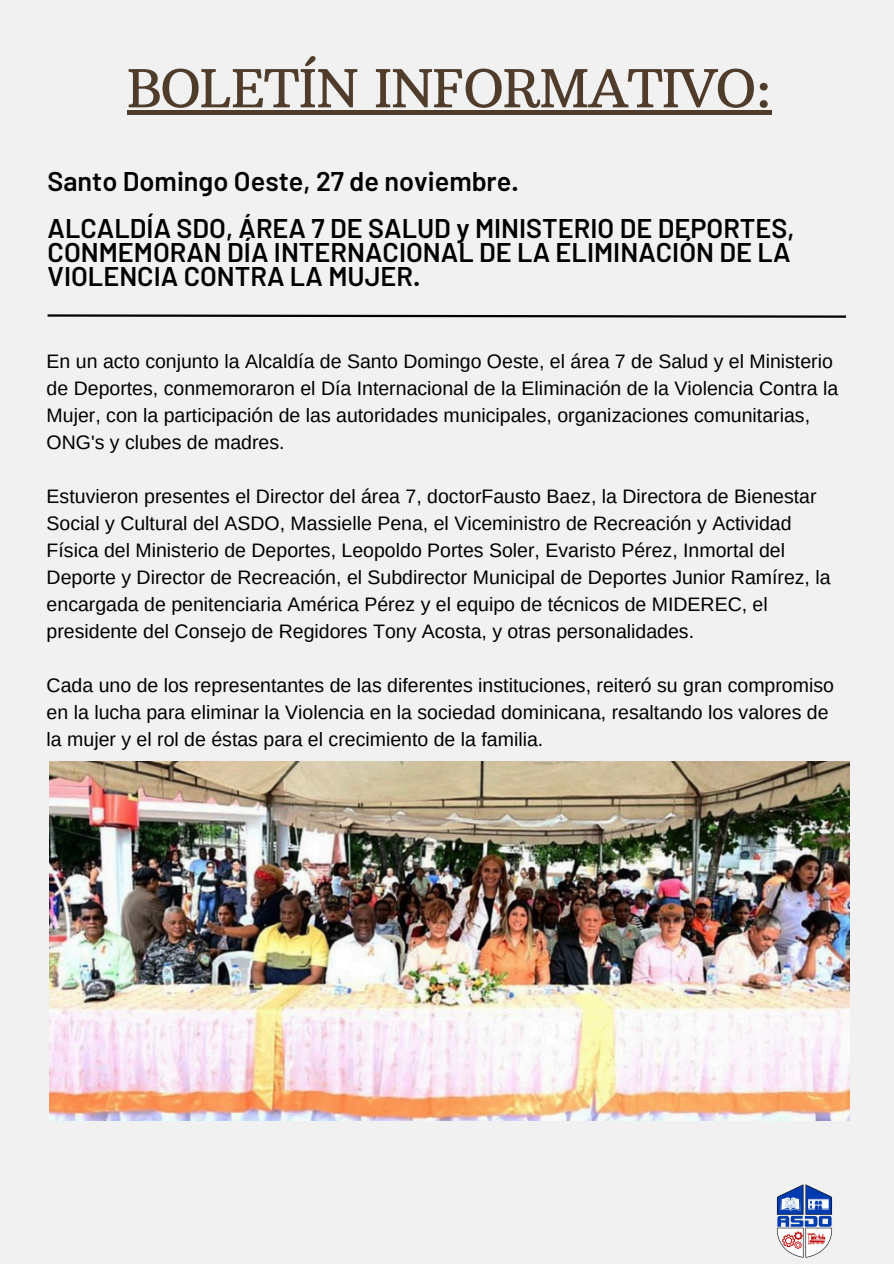
<style>
.page{position:relative;width:894px;height:1264px;background:#fff}
.page>*{position:absolute;margin:0;border:0;box-sizing:border-box;transform-origin:0 0}
.t1{font:52.2px "Arbutus Slab";letter-spacing:-.02em;color:#4f3c2b}
.t2{font:600 27px/23.7px "Barlow";color:#000}
.t3{font:19.5px/27px "Arimo";color:#000}
</style>
<div class="page">
<div style="left:0;top:0;width:893px;height:1263px;background:#f1f1f1"></div>
<img style="left:776px;top:1184px;width:57px;height:74px">
<svg style="left:47px;top:314px;width:800px;height:4px"></svg>
<img style="left:50px;top:761px;width:799px;height:359px">
<hr style="left:127px;top:111px;width:644px;height:4px;background:#4f3c2b">
<p class="t1" style="left:127px;top:56px;width:646px">BOLETÍN INFORMATIVO:</p>
<p class="t2" style="left:48px;top:168px;width:472px">Santo Domingo Oeste, 27 de noviembre.</p>
<p class="t2" style="left:48px;top:216px;width:748px">ALCALDÍA SDO, ÁREA 7 DE SALUD y MINISTERIO DE DEPORTES,<br>CONMEMORAN DÍA INTERNACIONAL DE LA ELIMINACIÓN DE LA<br>VIOLENCIA CONTRA LA MUJER.</p>
<h1 class="t3" style="left:47px;top:348px;width:793px">En un acto conjunto la Alcaldía de Santo Domingo Oeste, el área 7 de Salud y el Ministerio de Deportes, conmemoraron el Día Internacional de la Eliminación de la Violencia Contra la Mujer, con la participación de las autoridades municipales, organizaciones comunitarias, ONG's y clubes de madres.</h1>
<h2 class="t3" style="left:47px;top:483px;width:785px">Estuvieron presentes el Director del área 7, doctorFausto Baez, la Directora de Bienestar Social y Cultural del ASDO, Massielle Pena, el Viceministro de Recreación y Actividad Física del Ministerio de Deportes, Leopoldo Portes Soler, Evaristo Pérez, Inmortal del Deporte y Director de Recreación, el Subdirector Municipal de Deportes Junior Ramírez, la encargada de penitenciaria América Pérez y el equipo de técnicos de MIDEREC, el presidente del Consejo de Regidores Tony Acosta, y otras personalidades.</h2>
<h2 class="t3" style="left:47px;top:672px;width:788px">Cada uno de los representantes de las diferentes instituciones, reiteró su gran compromiso en la lucha para eliminar la Violencia en la sociedad dominicana, resaltando los valores de la mujer y el rol de éstas para el crecimiento de la familia.</h2>
</div>
